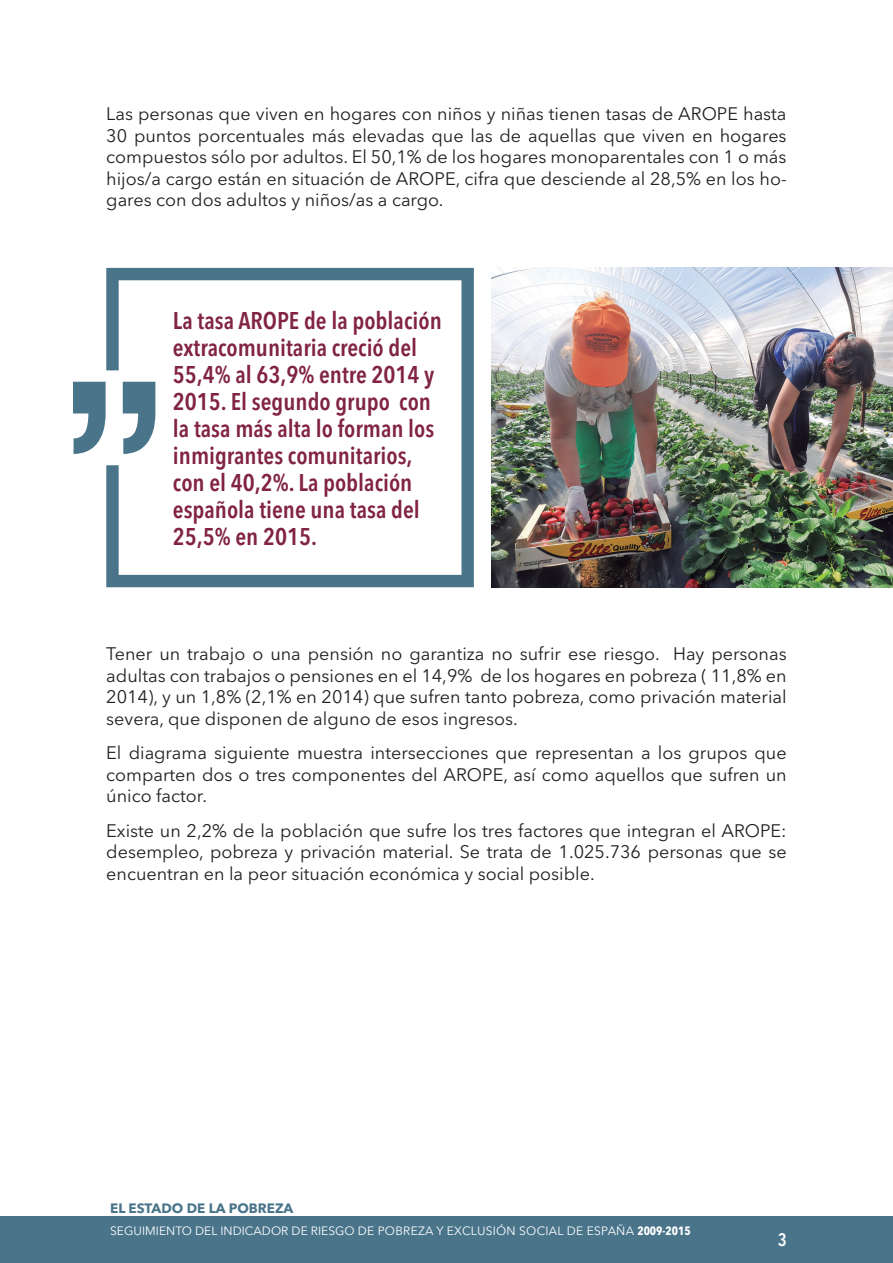
<style>
.page{position:relative;width:893px;height:1263px;background:#fff}
.page>*{position:absolute;margin:0;border:0;box-sizing:border-box;transform-origin:0 0}
.t1{font:600 condensed 24px/27px "Avenir Next LT Pro";color:#812345}
.t2{font:18px/21.6px "Avenir Next LT Pro";color:#231f20;text-align:justify}
.t3{font:600 condensed 18px "Avenir Next LT Pro";color:#fff}
.t4{font:700 13.5px "Avenir Next LT Pro";color:#49748a}
.t5{font:12px "Avenir Next LT Pro";letter-spacing:.005em;color:#fff}
.s1{font-weight:700;font-stretch:condensed}
</style>
<div class="page">
<div style="left:0;top:1217px;width:893px;height:46px;background:#49748a"></div>
<svg style="left:73px;top:382px;width:33px;height:72px"></svg>
<svg style="left:106px;top:268px;width:368px;height:319px"></svg>
<img style="left:492px;top:268px;width:401px;height:319px">
<p class="t2" style="left:106px;top:103px;width:682px">Las personas que viven en hogares con niños y niñas tienen tasas de AROPE hasta 30 puntos porcentuales más elevadas que las de aquellas que viven en hogares compuestos sólo por adultos. El 50,1% de los hogares monoparentales con 1 o más hijos/a cargo están en situación de AROPE, cifra que desciende al 28,5% en los ho&shy;gares con dos adultos y niños/as a cargo.</p>
<h1 class="t1" style="left:173px;top:307px;width:270px">La tasa AROPE de la población extracomunitaria creció del<br>55,4% al 63,9% entre 2014 y<br>2015. El segundo grupo con la tasa más alta lo forman los inmigrantes comunitarios, con el 40,2%. La población española tiene una tasa del<br>25,5% en 2015.</h1>
<p class="t2" style="left:106px;top:643px;width:682px">Tener un trabajo o una pensión no garantiza no sufrir ese riesgo. Hay personas adultas con trabajos o pensiones en el 14,9% de los hogares en pobreza ( 11,8% en 2014), y un 1,8% (2,1% en 2014) que sufren tanto pobreza, como privación material severa, que disponen de alguno de esos ingresos.</p>
<p class="t2" style="left:106px;top:742px;width:682px">El diagrama siguiente muestra intersecciones que representan a los grupos que comparten dos o tres componentes del AROPE, así como aquellos que sufren un único factor.</p>
<p class="t2" style="left:106px;top:819px;width:682px">Existe un 2,2% de la población que sufre los tres factores que integran el AROPE: desempleo, pobreza y privación material. Se trata de 1.025.736 personas que se encuentran en la peor situación económica y social posible.</p>
<p class="t4" style="left:110px;top:1200px;width:185px">EL ESTADO DE LA POBREZA</p>
<p class="t5" style="left:110px;top:1224px;width:582px">SEGUIMIENTO DEL INDICADOR DE RIESGO DE POBREZA Y EXCLUSIÓN SOCIAL DE ESPAÑA <span class="s1">2009-2015</span></p>
<p class="t3" style="left:778px;top:1229px;width:10px">3</p>
</div>
